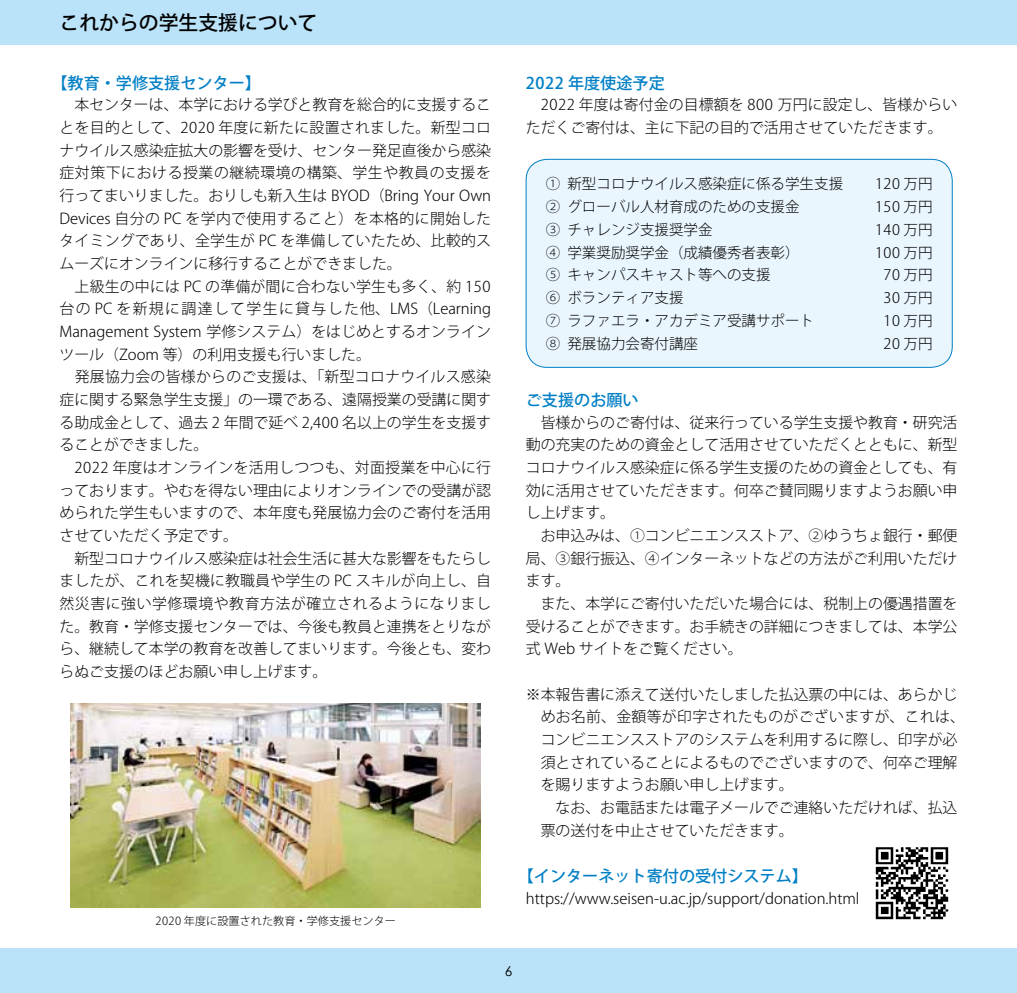
<style>
.page{position:relative;width:1017px;height:993px;background:#fff}
.page>*{position:absolute;margin:0;border:0;box-sizing:border-box;transform-origin:0 0}
.t1{font:500 19.78px "Koz Go Pro";color:#000}
.t2{font:500 16.1px "Koz Go Pro";color:#007fc5}
.t3{font:300 14.88px/22.6px "Koz Go Pro";color:#000}
.t4{font:300 14.53px "Koz Go Pro";color:#000}
.t5{font:13.65px "Century Gothic";color:#000}
.t6{font:300 11.2px "Koz Go Pro";color:#000}
</style>
<div class="page">
<div style="left:0;top:947px;width:1017px;height:45px;background:#bae3f9"></div>
<div style="left:0;top:0;width:1017px;height:45px;background:#bae3f9"></div>
<div style="left:526px;top:159px;width:426px;height:208px;background:#eaf6fd;border-radius:21px"></div>
<div style="left:526px;top:159px;width:426px;height:208px;border:1px solid #007fc5;border-radius:21px"></div>
<img style="left:875px;top:847px;width:74px;height:73px">
<img style="left:71px;top:703px;width:410px;height:204px">
<h1 class="t1" style="left:60px;top:10px;width:259px">これからの学生支援について</h1>
<p class="t2" style="left:51px;top:72px;width:211px">【教育・学修支援センター】</p>
<p class="t3" style="left:60px;top:94px;width:433px">　本センターは、本学における学びと教育を総合的に支援することを目的として、2020 年度に新たに設置されました。新型コロナウイルス感染症拡大の影響を受け、センター発足直後から感染症対策下における授業の継続環境の構築、学生や教員の支援を行ってまいりました。おりしも新入生は BYOD（Bring Your Own<br>Devices 自分の PC を学内で使用すること）を本格的に開始したタイミングであり、全学生が PC を準備していたため、比較的スムーズにオンラインに移行することができました。<br>　上級生の中には PC の準備が間に合わない学生も多く、約 150台の PC を新規に調達して学生に貸与した他、LMS（Learning<br>Management System 学修システム）をはじめとするオンラインツール（Zoom 等）の利用支援も行いました。<br>　発展協力会の皆様からのご支援は、「新型コロナウイルス感染症に関する緊急学生支援」の一環である、遠隔授業の受講に関する助成金として、過去 2 年間で延べ 2,400 名以上の学生を支援することができました。<br>　2022 年度はオンラインを活用しつつも、対面授業を中心に行っております。やむを得ない理由によりオンラインでの受講が認められた学生もいますので、本年度も発展協力会のご寄付を活用させていただく予定です。<br>　新型コロナウイルス感染症は社会生活に甚大な影響をもたらしましたが、これを契機に教職員や学生の PC スキルが向上し、自然災害に強い学修環境や教育方法が確立されるようになりました。教育・学修支援センターでは、今後も教員と連携をとりながら、継続して本学の教育を改善してまいります。今後とも、変わらぬご支援のほどお願い申し上げます。</p>
<p class="t6" style="left:155px;top:912px;width:242px">2020 年度に設置された教育・学修支援センター</p>
<p class="t2" style="left:526px;top:72px;width:140px">2022 年度使途予定</p>
<p class="t3" style="left:526px;top:94px;width:433px">　2022 年度は寄付金の目標額を 800 万円に設定し、皆様からいただくご寄付は、主に下記の目的で活用させていただきます。</p>
<p class="t4" style="left:546px;top:174px;width:299px">① 新型コロナウイルス感染症に係る学生支援</p>
<p class="t4" style="left:875px;top:174px;width:59px">120 万円</p>
<p class="t4" style="left:546px;top:197px;width:255px">② グローバル人材育成のための支援金</p>
<p class="t4" style="left:875px;top:197px;width:59px">150 万円</p>
<p class="t4" style="left:546px;top:220px;width:168px">③ チャレンジ支援奨学金</p>
<p class="t4" style="left:875px;top:220px;width:59px">140 万円</p>
<p class="t4" style="left:546px;top:242px;width:255px">④ 学業奨励奨学金（成績優秀者表彰）</p>
<p class="t4" style="left:875px;top:242px;width:59px">100 万円</p>
<p class="t4" style="left:546px;top:265px;width:226px">⑤ キャンパスキャスト等への支援</p>
<p class="t4" style="left:884px;top:265px;width:51px">70 万円</p>
<p class="t4" style="left:546px;top:288px;width:139px">⑥ ボランティア支援</p>
<p class="t4" style="left:884px;top:288px;width:51px">30 万円</p>
<p class="t4" style="left:546px;top:311px;width:270px">⑦ ラファエラ・アカデミア受講サポート</p>
<p class="t4" style="left:884px;top:311px;width:51px">10 万円</p>
<p class="t4" style="left:546px;top:333px;width:154px">⑧ 発展協力会寄付講座</p>
<p class="t4" style="left:884px;top:333px;width:51px">20 万円</p>
<p class="t2" style="left:526px;top:390px;width:114px">ご支援のお願い</p>
<p class="t3" style="left:526px;top:411px;width:433px">　皆様からのご寄付は、従来行っている学生支援や教育・研究活動の充実のための資金として活用させていただくとともに、新型コロナウイルス感染症に係る学生支援のための資金としても、有効に活用させていただきます。何卒ご賛同賜りますようお願い申し上げます。<br>　お申込みは、①コンビニエンスストア、②ゆうちょ銀行・郵便局、③銀行振込、④インターネットなどの方法がご利用いただけます。<br>　また、本学にご寄付いただいた場合には、税制上の優遇措置を受けることができます。お手続きの詳細につきましては、本学公式 Web サイトをご覧ください。</p>
<p class="t3" style="left:541px;top:683px;width:426px;text-indent:-15px">※本報告書に添えて送付いたしました払込票の中には、あらかじめお名前、金額等が印字されたものがございますが、これは、コンビニエンスストアのシステムを利用するに際し、印字が必須とされていることによるものでございますので、何卒ご理解を賜りますようお願い申し上げます。<br>　なお、お電話または電子メールでご連絡いただければ、払込票の送付を中止させていただきます。</p>
<p class="t2" style="left:518px;top:865px;width:292px">【インターネット寄付の受付システム】</p>
<p class="t3" style="left:526px;top:887px;width:335px">https://www.seisen-u.ac.jp/support/donation.html</p>
<p class="t5" style="left:505px;top:960px;width:9px">6</p>
</div>
